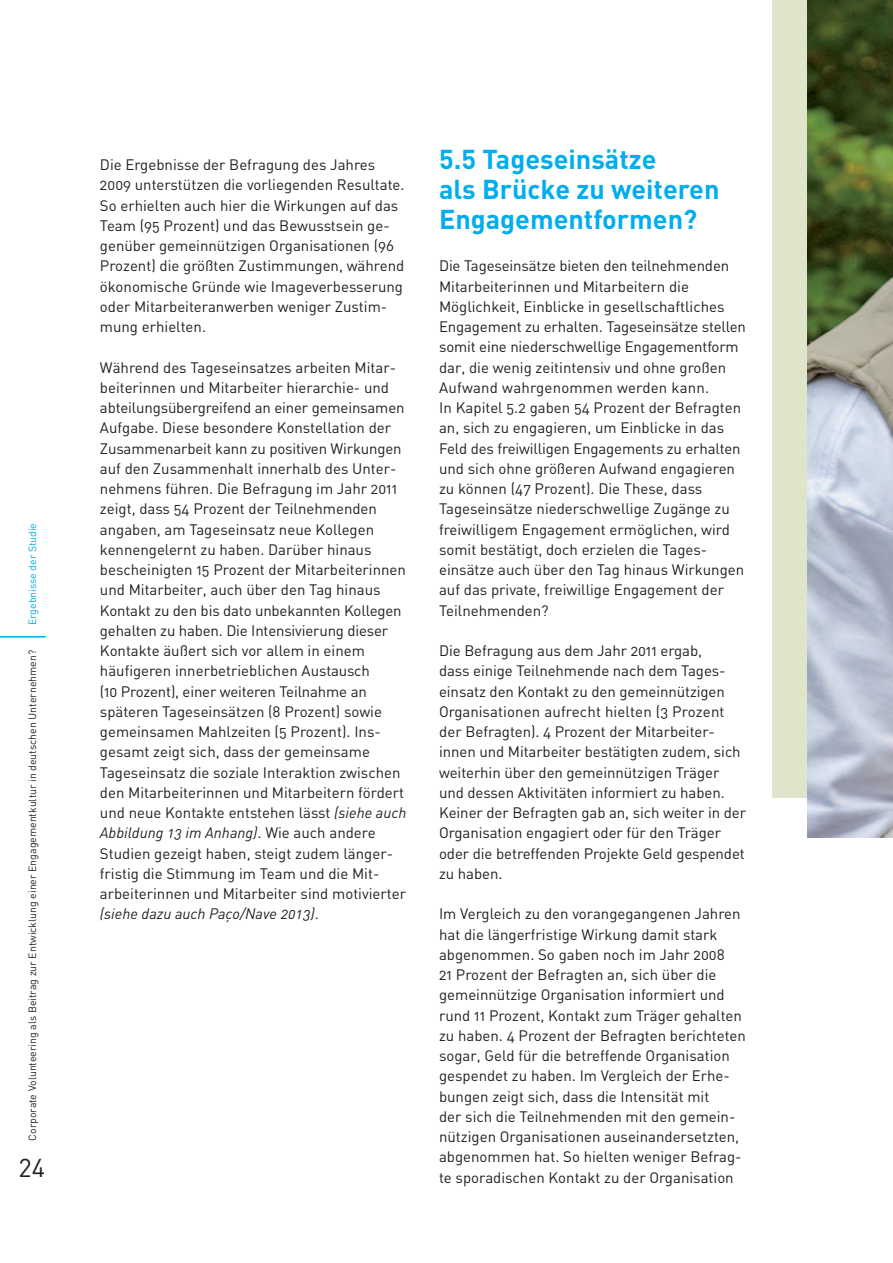
<style>
.page{position:relative;width:893px;height:1263px;background:#fff}
.page>*{position:absolute;margin:0;border:0;box-sizing:border-box;transform-origin:0 0}
.t1{font:700 27px/30.3px "DIN";color:#00aeef}
.t2{font:25.5px "DIN";color:#231f20}
.t3{font:15px/20.2px "DIN Regular Alternate";color:#231f20}
.t4{font:italic 15px "DINOT";color:#231f20}
.t5{font:10.5px "DIN";color:#231f20}
.t6{font:10.5px "DIN";color:#00aeef}
.s1{font-family:"DINOT";font-style:italic}
.s2{font-family:"DIN Regular Alternate";font-style:normal}
</style>
<div class="page">
<div style="left:772px;top:0;width:121px;height:798px;background:#dfe5ca"></div>
<img style="left:808px;top:0;width:85px;height:838px">
<hr style="left:0;top:636px;width:46px;height:1px;background:#00aeef">
<p class="t6" style="left:26px;top:625px;width:104px;rotate:-90deg">Ergebnisse der Studie</p>
<p class="t5" style="left:26px;top:1141px;width:492px;rotate:-90deg">Corporate Volunteering als Beitrag zur Entwicklung einer Engagementkultur in deutschen Unternehmen?</p>
<h2 class="t2" style="left:19px;top:1152px;width:28px">24</h2>
<p class="t3" style="left:100px;top:154px;width:306px">Die Ergebnisse der Befragung des Jahres 2009 unterstützen die vorliegenden Resultate.<br>So erhielten auch hier die Wirkungen auf das Team (95 Prozent) und das Bewusstsein ge&shy;genüber gemeinnützigen Organisationen (96<br>Prozent) die größten Zustimmungen, während ökonomische Gründe wie Imageverbesserung oder Mitarbeiteranwerben weniger Zustim&shy;mung erhielten.</p>
<p class="t3" style="left:100px;top:357px;width:308px">Während des Tageseinsatzes arbeiten Mitar&shy;beiterinnen und Mitarbeiter hierarchie- und abteilungsübergreifend an einer gemeinsamen Aufgabe. Diese besondere Konstellation der Zusammenarbeit kann zu positiven Wirkungen auf den Zusammenhalt innerhalb des Unter&shy;nehmens führen. Die Befragung im Jahr 2011 zeigt, dass 54 Prozent der Teilnehmenden angaben, am Tageseinsatz neue Kollegen kennengelernt zu haben. Darüber hinaus bescheinigten 15 Prozent der Mitarbeiterinnen und Mitarbeiter, auch über den Tag hinaus Kontakt zu den bis dato unbekannten Kollegen gehalten zu haben. Die Intensivierung dieser Kontakte äußert sich vor allem in einem häufigeren innerbetrieblichen Austausch<br>(10 Prozent), einer weiteren Teilnahme an späteren Tageseinsätzen (8 Prozent) sowie gemeinsamen Mahlzeiten (5 Prozent). Ins&shy;gesamt zeigt sich, dass der gemeinsame Tageseinsatz die soziale Interaktion zwischen den Mitarbeiterinnen und Mitarbeitern fördert und neue Kontakte entstehen lässt <span class="s1">(siehe auch</span></p>
<p class="t4" style="left:100px;top:822px;width:277px">Abbildung 13 im Anhang)<span class="s2">. Wie auch andere</span></p>
<p class="t3" style="left:100px;top:843px;width:308px">Studien gezeigt haben, steigt zudem länger&shy;fristig die Stimmung im Team und die Mit&shy;arbeiterinnen und Mitarbeiter sind motivierter</p>
<p class="t4" style="left:100px;top:903px;width:218px">(siehe dazu auch Paço/Nave 2013)<span class="s2">.</span></p>
<h1 class="t1" style="left:439px;top:143px;width:282px">5.5 Tageseinsätze<br>als Brücke zu weiteren<br>Engagementformen?</h1>
<p class="t3" style="left:439px;top:256px;width:308px">Die Tageseinsätze bieten den teilnehmenden Mitarbeiterinnen und Mitarbeitern die Möglichkeit, Einblicke in gesellschaftliches Engagement zu erhalten. Tageseinsätze stellen somit eine niederschwellige Engagementform dar, die wenig zeitintensiv und ohne großen Aufwand wahrgenommen werden kann.-<br>In Kapitel 5.2 gaben 54 Prozent der Befragten an, sich zu engagieren, um Einblicke in das Feld des freiwilligen Engagements zu erhalten und sich ohne größeren Aufwand engagieren zu können (47 Prozent). Die These, dass Tageseinsätze niederschwellige Zugänge zu freiwilligem Engagement ermöglichen, wird somit bestätigt, doch erzielen die Tages&shy;einsätze auch über den Tag hinaus Wirkungen auf das private, freiwillige Engagement der Teilnehmenden?</p>
<p class="t3" style="left:439px;top:640px;width:309px">Die Befragung aus dem Jahr 2011 ergab,<br>dass einige Teilnehmende nach dem Tages&shy;einsatz den Kontakt zu den gemeinnützigen Organisationen aufrecht hielten (3 Prozent der Befragten). 4 Prozent der Mitarbeiter&shy;innen und Mitarbeiter bestätigten zudem, sich weiterhin über den gemeinnützigen Träger und dessen Aktivitäten informiert zu haben.<br>Keiner der Befragten gab an, sich weiter in der Organisation engagiert oder für den Träger oder die betreffenden Projekte Geld gespendet zu haben.</p>
<p class="t3" style="left:439px;top:904px;width:308px">Im Vergleich zu den vorangegangenen Jahren hat die längerfristige Wirkung damit stark abgenommen. So gaben noch im Jahr 2008<br>21 Prozent der Befragten an, sich über die gemeinnützige Organisation informiert und rund 11 Prozent, Kontakt zum Träger gehalten zu haben. 4 Prozent der Befragten berichteten sogar, Geld für die betreffende Organisation gespendet zu haben. Im Vergleich der Erhe&shy;bungen zeigt sich, dass die Intensität mit<br>der sich die Teilnehmenden mit den gemein&shy;nützigen Organisationen auseinandersetzten, abgenommen hat. So hielten weniger Befrag&shy;te sporadischen Kontakt zu der Organisation</p>
</div>
